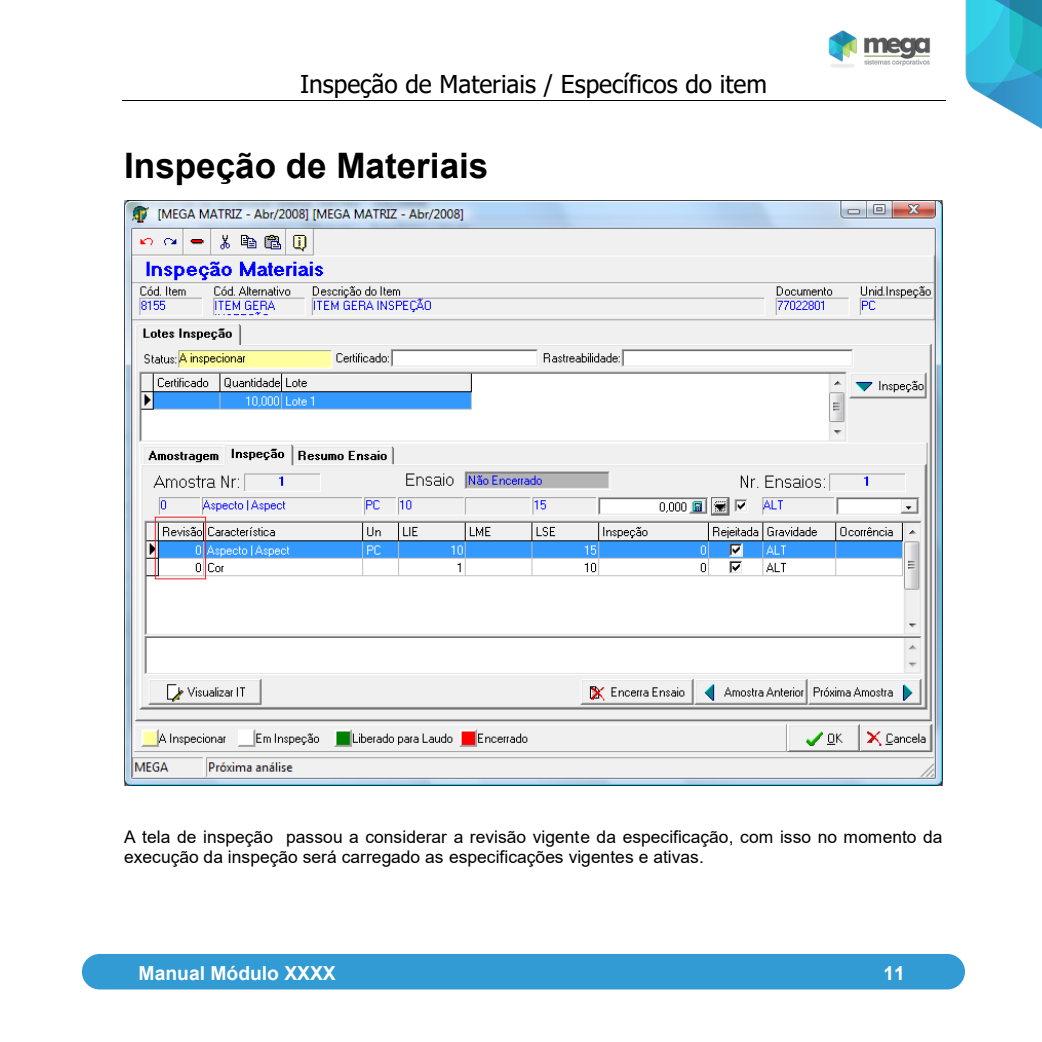
<style>
.page{position:relative;width:1042px;height:1042px;background:#fff}
.page>*{position:absolute;margin:0;border:0;box-sizing:border-box;transform-origin:0 0}
.t1{font:700 35px "Arial";color:#000}
.t2{font:24.5px "Tahoma";color:#000}
.t3{font:700 19.25px "Arial";color:#fff}
.t4{font:17.5px/20.1px "Arial";color:#000}
</style>
<div class="page">
<div style="left:82px;top:954px;width:883px;height:35px;background:#339bd3;border-radius:18px"></div>
<img style="left:828px;top:0;width:214px;height:129px">
<hr style="left:122px;top:100px;width:823px;height:1px;background:#000">
<img style="left:124px;top:201px;width:818px;height:584px">
<h2 class="t2" style="left:300px;top:67px;width:469px">Inspeção de Materiais / Específicos do item</h2>
<h1 class="t1" style="left:124px;top:141px;width:366px">Inspeção de Materiais</h1>
<p class="t4" style="left:124px;top:826px;width:820px">A tela de inspeção passou a considerar a revisão vigente da especificação, com isso no momento da execução da inspeção será carregado as especificações vigentes e ativas.</p>
<p class="t3" style="left:139px;top:960px;width:199px">Manual Módulo XXXX</p>
<p class="t3" style="left:883px;top:960px;width:23px">11</p>
</div>
